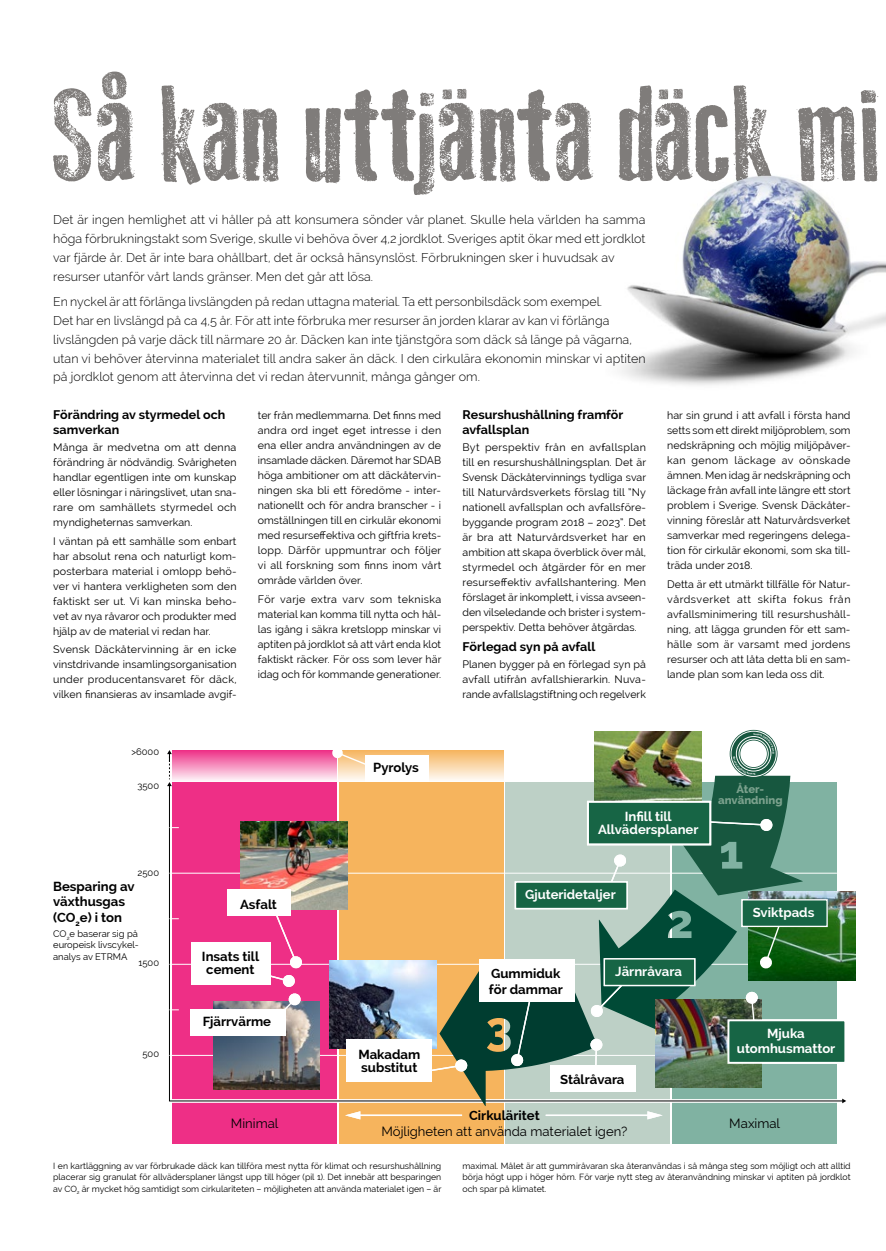
<style>
.page{position:relative;width:886px;height:1251px;background:#fff}
.page>*{position:absolute;margin:0;border:0;box-sizing:border-box;transform-origin:0 0}
.t1{font:132.5px "Old Press";letter-spacing:-.01em;color:#7f7c7a}
.t2{font:700 13.12px/15.8px "Raleway";color:#000001}
.t3{font:700 13.12px/13.1px "Raleway";color:#fff;text-align:center}
.t4{font:13.12px "Raleway";color:#000001}
.t5{font:300 12.5px/18.8px "Raleway";letter-spacing:.005em;color:#000001}
.t6{font:700 12.5px/15px "Raleway";color:#000001}
.t7{font:800 11.25px/11.2px "Raleway";color:#7ba18d;text-align:center}
.t8{font:10.62px/15px "Raleway";letter-spacing:.005em;color:#000001;text-align:justify}
.t9{font:9.38px/11.2px "Raleway";color:#000001;text-align:justify}
.t10{font:8.75px/11.2px "Raleway";letter-spacing:.005em;color:#000001;text-align:justify}
</style>
<div class="page">
<div style="left:339px;top:782px;width:164px;height:361px;background:#f6b45d"></div>
<div style="left:505px;top:782px;width:165px;height:361px;background:#bdd0c6"></div>
<div style="left:672px;top:782px;width:165px;height:361px;background:#80b2a2"></div>
<div style="left:172px;top:782px;width:165px;height:361px;background:#ee2f86"></div>
<svg style="left:339px;top:750px;width:84px;height:30px"></svg>
<div style="left:172px;top:750px;width:165px;height:32px;background:linear-gradient(to bottom,#ee3086,#fdf2f7)"></div>
<svg style="left:172px;top:1102px;width:665px;height:1px"></svg>
<svg style="left:168px;top:786px;width:676px;height:316px"></svg>
<svg style="left:842px;top:1098px;width:4px;height:5px"></svg>
<hr style="left:169px;top:1055px;width:668px;height:1px;background:#fff">
<hr style="left:169px;top:964px;width:668px;height:1px;background:#fff">
<hr style="left:169px;top:873px;width:668px;height:1px;background:#fff">
<svg style="left:167px;top:750px;width:5px;height:36px"></svg>
<svg style="left:331px;top:750px;width:47px;height:20px"></svg>
<div style="left:365px;top:755px;width:64px;height:26px;background:#fff"></div>
<img style="left:803px;top:892px;width:52px;height:88px">
<img style="left:330px;top:960px;width:93px;height:89px">
<img style="left:241px;top:821px;width:106px;height:89px">
<img style="left:621px;top:175px;width:265px;height:210px">
<img style="left:683px;top:176px;width:167px;height:166px;border-radius:83px">
<img style="left:213px;top:1001px;width:107px;height:89px">
<svg style="left:261px;top:907px;width:42px;height:80px"></svg>
<svg style="left:278px;top:993px;width:23px;height:23px"></svg>
<div style="left:728px;top:1020px;width:117px;height:43px;background:#176545"></div>
<div style="left:727px;top:1019px;width:119px;height:45px;border:2px solid #fff"></div>
<div style="left:742px;top:900px;width:85px;height:26px;background:#176545"></div>
<div style="left:741px;top:899px;width:87px;height:28px;border:1px solid #fff"></div>
<div style="left:228px;top:889px;width:63px;height:27px;background:#fff"></div>
<div style="left:190px;top:1009px;width:96px;height:26px;background:#fff"></div>
<div style="left:191px;top:942px;width:80px;height:42px;background:#fff"></div>
<div style="left:347px;top:1039px;width:85px;height:43px;background:#fff"></div>
<hr style="left:358px;top:1114px;width:103px;height:2px;background:#fff">
<svg style="left:345px;top:1111px;width:15px;height:8px"></svg>
<svg style="left:423px;top:730px;width:380px;height:389px"></svg>
<h1 class="t1" style="left:53px;top:61px;width:830px">Så kan uttjänta däck mi</h1>
<p class="t5" style="left:53px;top:211px;width:594px">Det är ingen hemlighet att vi håller på att konsumera sönder vår planet. Skulle hela världen ha samma höga förbrukningstakt som Sverige, skulle vi behöva över 4,2 jordklot. Sveriges aptit ökar med ett jordklot var fjärde år. Det är inte bara ohållbart, det är också hänsynslöst. Förbrukningen sker i huvudsak av resurser utanför vårt lands gränser. Men det går att lösa.</p>
<p class="t5" style="left:53px;top:293px;width:594px">En nyckel är att förlänga livslängden på redan uttagna material. Ta ett personbilsdäck som exempel.<br>Det har en livslängd på ca 4,5 år. För att inte förbruka mer resurser än jorden klarar av kan vi förlänga livslängden på varje däck till närmare 20 år. Däcken kan inte tjänstgöra som däck så länge på vägarna, utan vi behöver återvinna materialet till andra saker än däck. I den cirkulära ekonomin minskar vi aptiten på jordklot genom att återvinna det vi redan återvunnit, många gånger om.</p>
<p class="t6" style="left:53px;top:407px;width:174px">Förändring av styrmedel och samverkan</p>
<p class="t8" style="left:53px;top:440px;width:185px">Många är medvetna om att denna förändring är nödvändig. Svårigheten handlar egentligen inte om kunskap eller lösningar i näringslivet, utan sna&shy;rare om samhällets styrmedel och myndigheternas samverkan.</p>
<p class="t8" style="left:53px;top:533px;width:185px">I väntan på ett samhälle som enbart har absolut rena och naturligt kom&shy;posterbara material i omlopp behö&shy;ver vi hantera verkligheten som den faktiskt ser ut. Vi kan minska beho&shy;vet av nya råvaror och produkter med hjälp av de material vi redan har.</p>
<p class="t8" style="left:53px;top:642px;width:185px">Svensk Däckåtervinning är en icke vinstdrivande insamlingsorganisation under producentansvaret för däck, vilken finansieras av insamlade avgif-</p>
<p class="t9" style="left:131px;top:746px;width:29px">&gt;6000</p>
<p class="t9" style="left:137px;top:780px;width:23px">3500</p>
<p class="t8" style="left:258px;top:408px;width:185px">ter från medlemmarna. Det finns med andra ord inget eget intresse i den ena eller andra användningen av de insamlade däcken. Däremot har SDAB höga ambitioner om att däckåtervin&shy;ningen ska bli ett föredöme - inter&shy;nationellt och för andra branscher - i omställningen till en cirkulär ekonomi med resurseffektiva och giftfria krets&shy;lopp. Därför uppmuntrar och följer vi all forskning som finns inom vårt område världen över.</p>
<p class="t8" style="left:258px;top:592px;width:185px">För varje extra varv som tekniska material kan komma till nytta och hål&shy;las igång i säkra kretslopp minskar vi aptiten på jordklot så att vårt enda klot faktiskt räcker. För oss som lever här idag och för kommande generationer.</p>
<p class="t6" style="left:462px;top:407px;width:162px">Resurshushållning framför avfallsplan</p>
<p class="t8" style="left:462px;top:440px;width:185px">Byt perspektiv från en avfallsplan till en resurshushållningsplan. Det är Svensk Däckåtervinnings tydliga svar till Naturvårdsverkets förslag till ”Ny nationell avfallsplan och avfallsföre&shy;byggande program 2018 – 2023”. Det är bra att Naturvårdsverket har en ambition att skapa överblick över mål, styrmedel och åtgärder för en mer resurseffektiv avfallshantering. Men förslaget är inkomplett, i vissa avseen&shy;den vilseledande och brister i system&shy;perspektiv. Detta behöver åtgärdas.</p>
<p class="t6" style="left:462px;top:639px;width:134px">Förlegad syn på avfall</p>
<p class="t8" style="left:462px;top:657px;width:185px">Planen bygger på en förlegad syn på avfall utifrån avfallshierarkin. Nuva&shy;rande avfallslagstiftning och regelverk</p>
<p class="t2" style="left:373px;top:759px;width:47px">Pyrolys</p>
<p class="t8" style="left:667px;top:408px;width:185px">har sin grund i att avfall i första hand setts som ett direkt miljöproblem, som nedskräpning och möjlig miljöpåver&shy;kan genom läckage av oönskade ämnen. Men idag är nedskräpning och läckage från avfall inte längre ett stort problem i Sverige. Svensk Däckåter&shy;vinning föreslår att Naturvårdsverket samverkar med regeringens delega&shy;tion för cirkulär ekonomi, som ska till&shy;träda under 2018.</p>
<p class="t8" style="left:667px;top:577px;width:185px">Detta är ett utmärkt tillfälle för Natur&shy;vårdsverket att skifta fokus från avfallsminimering till resurshushåll&shy;ning, att lägga grunden för ett sam&shy;hälle som är varsamt med jordens resurser och att låta detta bli en sam&shy;lande plan som kan leda oss dit.</p>
<p class="t7" style="left:718px;top:783px;width:66px">Åter&shy;användning</p>
<p class="t9" style="left:137px;top:867px;width:23px">2500</p>
<p class="t2" style="left:53px;top:878px;width:83px">Besparing av växthusgas (CO<sub>2</sub>e) i ton</p>
<p class="t9" style="left:53px;top:928px;width:87px">CO<sub>2</sub>e baserar sig på europeisk livscykel&shy;analys av ETRMA</p>
<p class="t9" style="left:138px;top:957px;width:22px">1500</p>
<p class="t9" style="left:142px;top:1047px;width:18px">500</p>
<p class="t2" style="left:240px;top:896px;width:38px">Asfalt</p>
<p class="t2" style="left:202px;top:950px;width:59px;line-height:13.1px;text-align:center">Insats till cement</p>
<p class="t2" style="left:203px;top:1014px;width:70px">Fjärrvärme</p>
<p class="t4" style="left:231px;top:1115px;width:49px">Minimal</p>
<p class="t3" style="left:598px;top:810px;width:102px">Infill till<br>Allvädersplaner</p>
<p class="t3" style="left:525px;top:888px;width:92px">Gjuteridetaljer</p>
<p class="t2" style="left:358px;top:1047px;width:64px;line-height:13.1px">Makadam substitut</p>
<p class="t2" style="left:489px;top:965px;width:76px">Gummiduk för dammar</p>
<p class="t3" style="left:615px;top:965px;width:68px">Järnråvara</p>
<p class="t2" style="left:560px;top:1072px;width:66px">Stålråvara</p>
<p class="t2" style="left:469px;top:1108px;width:72px">Cirkuläritet</p>
<p class="t4" style="left:381px;top:1124px;width:248px">Möjligheten att använda materialet igen?</p>
<p class="t3" style="left:753px;top:906px;width:63px">Sviktpads</p>
<p class="t3" style="left:737px;top:1025px;width:100px;line-height:15.8px">Mjuka utomhusmattor</p>
<p class="t4" style="left:729px;top:1115px;width:52px">Maximal</p>
<p class="t10" style="left:53px;top:1160px;width:390px">I en kartläggning av var förbrukade däck kan tillföra mest nytta för klimat och resurshushållning placerar sig granulat för allvädersplaner längst upp till höger (pil 1). Det innebär att besparingen av CO<sub>2</sub> är mycket hög samtidigt som cirkulariteten – möjligheten att använda materialet igen – är</p>
<p class="t10" style="left:462px;top:1160px;width:390px">maximal. Målet är att gummiråvaran ska återanvändas i så många steg som möjligt och att alltid börja högt upp i höger hörn. För varje nytt steg av återanvändning minskar vi aptiten på jordklot och spar på klimatet.</p>
</div>
